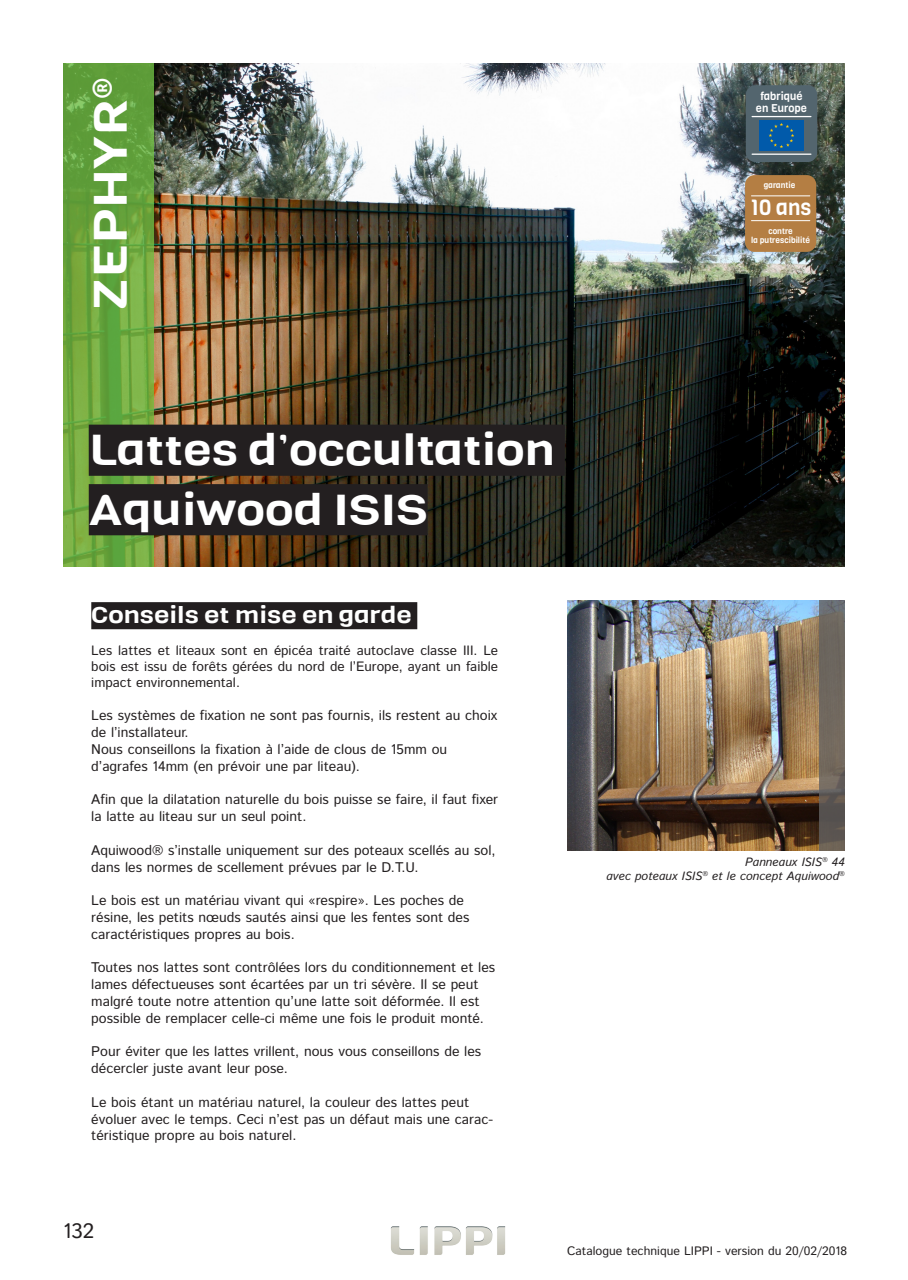
<style>
.page{position:relative;width:908px;height:1280px;background:#fff}
.page>*{position:absolute;margin:0;border:0;box-sizing:border-box;transform-origin:0 0}
.t1{font:45.68px "Viga 125";color:#fff}
.t2{font:42.18px/59.5px "Viga 125";color:#fff}
.t3{font:22.57px "Viga 125";color:#fff}
.t4{font:21.7px "Viga";color:#fff}
.t5{font:21px "Istok Web";color:#231f20}
.t6{font:14px/16.8px "Istok Web";color:#231f20}
.t7{font:13.47px/16.3px "Istok Web";color:#231f20;text-align:justify}
.t8{font:12.25px "Istok Web";color:#231f20}
.t9{font:italic 12.08px "Istok Web";color:#231f20}
.t10{font:11.03px/12.1px "Viga";color:#fff;text-align:center}
.t11{font:8.4px/9.1px "Viga";color:#fff;text-align:center}
</style>
<div class="page">
<img style="left:390px;top:1226px;width:116px;height:29px">
<img style="left:153px;top:63px;width:692px;height:503px">
<svg style="left:63px;top:63px;width:90px;height:503px;background:#68a43d"></svg>
<div style="left:89px;top:425px;width:476px;height:51px;background:#231f20"></div>
<div style="left:89px;top:484px;width:339px;height:51px;background:#231f20"></div>
<div style="left:91px;top:602px;width:326px;height:27px;background:#231f20"></div>
<div style="left:745px;top:175px;width:71px;height:77px;background:#b47e43;border-radius:9px"></div>
<hr style="left:751px;top:196px;width:59px;height:1px;background:#fff">
<hr style="left:751px;top:220px;width:59px;height:1px;background:#fff">
<div style="left:746px;top:85px;width:71px;height:77px;background:#53656e;border-radius:10px"></div>
<hr style="left:751px;top:116px;width:60px;height:1px;background:#fff">
<hr style="left:751px;top:154px;width:60px;height:1px;background:#fff">
<div style="left:759px;top:120px;width:44px;height:31px;background:#015aaa"></div>
<svg style="left:768px;top:123px;width:26px;height:25px"></svg>
<img style="left:567px;top:600px;width:278px;height:251px">
<svg style="left:819px;top:601px;width:26px;height:250px;background:#6a635c"></svg>
<p class="t1" style="left:81px;top:310px;width:233px;rotate:-90deg">ZEPHYR<sup>®</sup></p>
<p class="t10" style="left:756px;top:90px;width:53px">fabriqué en Europe</p>
<p class="t11" style="left:764px;top:181px;width:33px">garantie</p>
<p class="t4" style="left:750px;top:193px;width:63px">10 ans</p>
<p class="t11" style="left:751px;top:227px;width:60px">contre<br>la putrescibilité</p>
<p class="t2" style="left:89px;top:421px;width:468px">Lattes d’occultation<br>Aquiwood ISIS</p>
<p class="t3" style="left:91px;top:600px;width:322px">Conseils et mise en garde</p>
<p class="t7" style="left:91px;top:642px;width:408px">Les lattes et liteaux sont en épicéa traité autoclave classe III. Le bois est issu de forêts gérées du nord de l’Europe, ayant un faible impact environnemental.</p>
<p class="t6" style="left:91px;top:707px;width:408px">Les systèmes de fixation ne sont pas fournis, ils restent au choix de l’installateur.</p>
<p class="t6" style="left:91px;top:741px;width:357px">Nous conseillons la fixation à l’aide de clous de 15mm ou d’agrafes 14mm (en prévoir une par liteau).</p>
<p class="t6" style="left:91px;top:791px;width:408px">Afin que la dilatation naturelle du bois puisse se faire, il faut fixer la latte au liteau sur un seul point.</p>
<p class="t6" style="left:91px;top:841px;width:406px">Aquiwood® s’installe uniquement sur des poteaux scellés au sol, dans les normes de scellement prévues par le D.T.U.</p>
<p class="t6" style="left:91px;top:892px;width:380px">Le bois est un matériau vivant qui «respire». Les poches de résine, les petits nœuds sautés ainsi que les fentes sont des caractéristiques propres au bois.</p>
<p class="t6" style="left:91px;top:959px;width:406px">Toutes nos lattes sont contrôlées lors du conditionnement et les lames défectueuses sont écartées par un tri sévère. Il se peut malgré toute notre attention qu’une latte soit déformée. Il est possible de remplacer celle-ci même une fois le produit monté.</p>
<p class="t6" style="left:91px;top:1043px;width:391px">Pour éviter que les lattes vrillent, nous vous conseillons de les décercler juste avant leur pose.</p>
<p class="t6" style="left:91px;top:1093px;width:403px">Le bois étant un matériau naturel, la couleur des lattes peut évoluer avec le temps. Ceci n’est pas un défaut mais une carac&shy;téristique propre au bois naturel.</p>
<p class="t9" style="left:745px;top:854px;width:101px">Panneaux ISIS<sup>®</sup> 44</p>
<p class="t9" style="left:606px;top:869px;width:240px">avec poteaux ISIS<sup>®</sup> et le concept Aquiwood<sup>®</sup></p>
<h3 class="t5" style="left:63px;top:1218px;width:33px">132</h3>
<p class="t8" style="left:567px;top:1244px;width:281px">Catalogue technique LIPPI - version du 20/02/2018</p>
</div>
